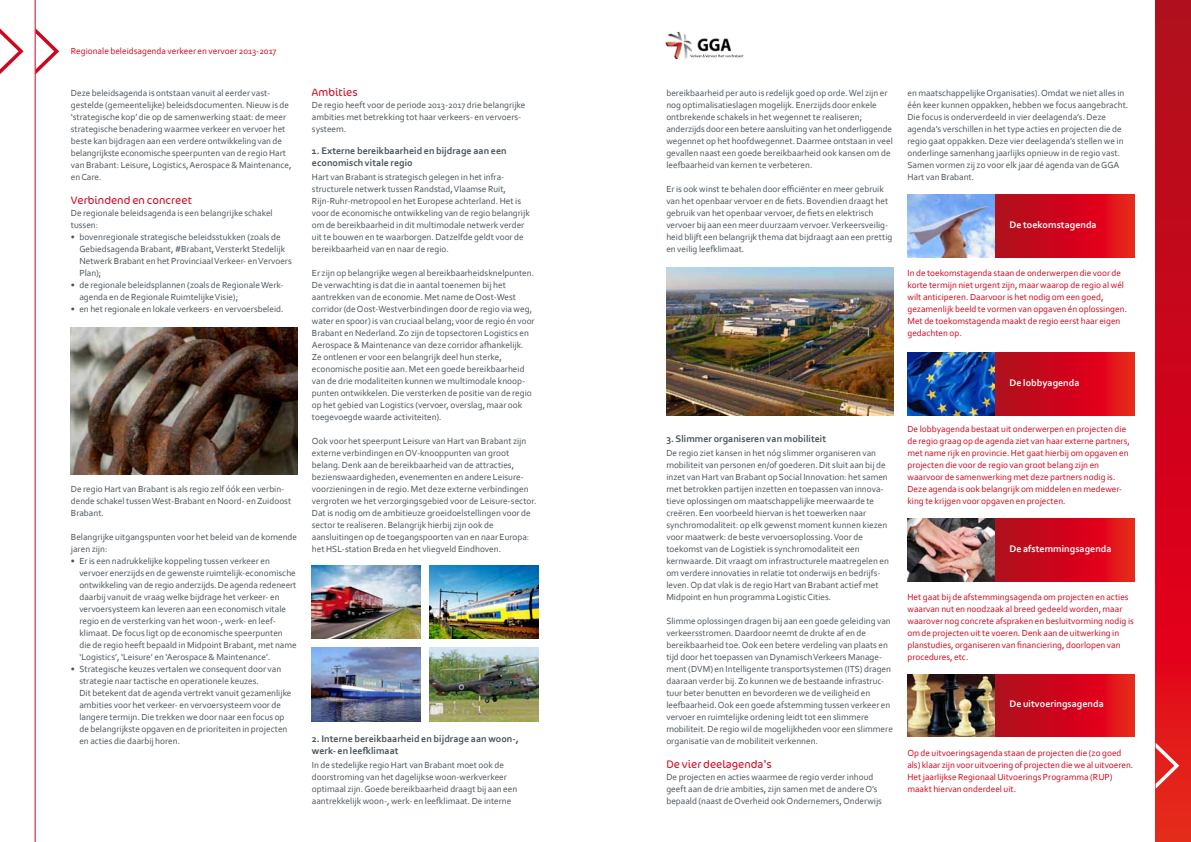
<style>
.page{position:relative;width:1191px;height:842px;background:#fff}
.page>*{position:absolute;margin:0;border:0;box-sizing:border-box;transform-origin:0 0}
.t1{font:300 11px "Cocon";color:#cd071e}
.t2{font:700 10px/12px "Corbel";color:#485258}
.t3{font:700 10px "Corbel";color:#fff}
.t4{font:9.2px/12px "Corbel";color:#485258}
.t5{font:9.2px/12px "Corbel";color:#cd071e}
</style>
<div class="page">
<img style="left:665px;top:32px;width:66px;height:27px">
<svg style="left:690px;top:55px;width:53px;height:2px"></svg>
<img style="left:71px;top:327px;width:227px;height:148px">
<img style="left:312px;top:565px;width:109px;height:74px">
<img style="left:312px;top:648px;width:109px;height:73px">
<img style="left:430px;top:565px;width:109px;height:74px">
<img style="left:430px;top:648px;width:109px;height:73px">
<hr style="left:35px;top:0;width:1px;height:842px;background:#cd071e">
<svg style="left:0;top:28px;width:24px;height:46px"></svg>
<svg style="left:36px;top:29px;width:23px;height:45px"></svg>
<svg style="left:1155px;top:0;width:36px;height:842px;background:#ce091b"></svg>
<svg style="left:1155px;top:743px;width:24px;height:46px"></svg>
<img style="left:907px;top:195px;width:88px;height:62px">
<svg style="left:995px;top:195px;width:139px;height:62px;background:#ce0a1b"></svg>
<img style="left:907px;top:353px;width:88px;height:62px">
<svg style="left:995px;top:353px;width:139px;height:62px;background:#ce0a1b"></svg>
<img style="left:907px;top:519px;width:88px;height:62px">
<svg style="left:995px;top:519px;width:139px;height:62px;background:#ce0a1b"></svg>
<img style="left:907px;top:674px;width:88px;height:63px">
<svg style="left:995px;top:674px;width:139px;height:63px;background:#ce0a1b"></svg>
<img style="left:666px;top:268px;width:227px;height:147px">
<p class="t5" style="left:71px;top:45px;width:207px">Regionale beleidsagenda verkeer en vervoer 2013-2017</p>
<p class="t4" style="left:71px;top:87px;width:222px">Deze beleidsagenda is ontstaan vanuit al eerder vast&shy;gestelde (gemeentelijke) beleidsdocumenten. Nieuw is de ‘strategische kop’ die op de samenwerking staat: de meer strategische benadering waarmee verkeer en vervoer het beste kan bijdragen aan een verdere ontwikkeling van de belangrijkste economische speerpunten van de regio Hart van Brabant: Leisure, Logistics, Aerospace &amp; Maintenance, en Care.</p>
<p class="t1" style="left:71px;top:194px;width:122px">Verbindend en concreet</p>
<p class="t4" style="left:71px;top:207px;width:203px">De regionale beleidsagenda is een belangrijke schakel tussen:</p>
<p class="t4" style="left:79px;top:231px;width:214px;text-indent:-9px">• bovenregionale strategische beleidsstukken (zoals de Gebiedsagenda Brabant, #Brabant, Versterkt Stedelijk Netwerk Brabant en het Provinciaal Verkeer- en Vervoers Plan);</p>
<p class="t4" style="left:79px;top:279px;width:206px;text-indent:-8px">• de regionale beleidsplannen (zoals de RegionaleWerk&shy;agenda en de Regionale Ruimtelijke Visie);</p>
<p class="t4" style="left:71px;top:303px;width:214px">• en het regionale en lokale verkeers- en vervoersbeleid.</p>
<p class="t4" style="left:71px;top:483px;width:222px">De regio Hart van Brabant is als regio zelf óók een verbin&shy;dende schakel tussen West-Brabant en Noord- en Zuidoost<br>Brabant.</p>
<p class="t4" style="left:71px;top:531px;width:228px">Belangrijke uitgangspunten voor het beleid van de komende jaren zijn:</p>
<p class="t4" style="left:79px;top:555px;width:219px;text-indent:-9px">• Er is een nadrukkelijke koppeling tussen verkeer en vervoer enerzijds en de gewenste ruimtelijk-economische ontwikkeling van de regio anderzijds. De agenda redeneert daarbij vanuit de vraag welke bijdrage het verkeer- en vervoersysteem kan leveren aan een economisch vitale regio en de versterking van het woon-, werk- en leef&shy;klimaat. De focus ligt op de economische speerpunten die de regio heeft bepaald in Midpoint Brabant, met name ‘Logistics’, ‘Leisure’ en ‘Aerospace &amp; Maintenance’.</p>
<p class="t4" style="left:79px;top:663px;width:214px;text-indent:-9px">• Strategische keuzes vertalen we consequent door van strategie naar tactische en operationele keuzes.<br>Dit betekent dat de agenda vertrekt vanuit gezamenlijke ambities voor het verkeer- en vervoersysteem voor de langere termijn. Die trekken we door naar een focus op de belangrijkste opgaven en de prioriteiten in projecten en acties die daarbij horen.</p>
<p class="t1" style="left:312px;top:86px;width:47px">Ambities</p>
<p class="t4" style="left:312px;top:99px;width:215px">De regio heeft voor de periode 2013-2017 drie belangrijke ambities met betrekking tot haar verkeers- en vervoers&shy;systeem.</p>
<p class="t2" style="left:312px;top:144px;width:196px">1. Externe bereikbaarheid en bijdrage aan een economisch vitale regio</p>
<p class="t4" style="left:312px;top:171px;width:219px">Hart van Brabant is strategisch gelegen in het infra&shy;structurele netwerk tussen Randstad, Vlaamse Ruit, Rijn-Ruhr-metropool en het Europese achterland. Het is voor de economische ontwikkeling van de regio belangrijk om de bereikbaarheid in dit multimodale netwerk verder uit te bouwen en te waarborgen. Datzelfde geldt voor de bereikbaarheid van en naar de regio.</p>
<p class="t4" style="left:312px;top:267px;width:224px">Er zijn op belangrijke wegen al bereikbaarheidsknelpunten.<br>De verwachting is dat die in aantal toenemen bij het aantrekken van de economie. Met name de Oost-West corridor (de Oost-Westverbindingen door de regio via weg, water en spoor) is van cruciaal belang; voor de regio én voor Brabant en Nederland. Zo zijn de topsectoren Logistics en Aerospace &amp; Maintenance van deze corridor afhankelijk.<br>Ze ontlenen er voor een belangrijk deel hun sterke, economische positie aan. Met een goede bereikbaarheid van de drie modaliteiten kunnen we multimodale knoop&shy;punten ontwikkelen. Die versterken de positie van de regio op het gebied van Logistics (vervoer, overslag, maar ook toegevoegde waarde activiteiten).</p>
<p class="t4" style="left:312px;top:435px;width:226px">Ook voor het speerpunt Leisure van Hart van Brabant zijn externe verbindingen en OV-knooppunten van groot belang. Denk aan de bereikbaarheid van de attracties, bezienswaardigheden, evenementen en andere Leisure&shy;voorzieningen in de regio. Met deze externe verbindingen vergroten we het verzorgingsgebied voor de Leisure-sector.<br>Dat is nodig om de ambitieuze groeidoelstellingen voor de sector te realiseren. Belangrijk hierbij zijn ook de aansluitingen op de toegangspoorten van en naar Europa: het HSL-station Breda en het vliegveld Eindhoven.</p>
<p class="t2" style="left:312px;top:732px;width:208px">2. Interne bereikbaarheid en bijdrage aan woon-, werk- en leefklimaat</p>
<p class="t4" style="left:312px;top:759px;width:207px">In de stedelijke regio Hart van Brabant moet ook de doorstroming van het dagelijkse woon-werkverkeer optimaal zijn. Goede bereikbaarheid draagt bij aan een aantrekkelijk woon-, werk- en leefklimaat. De interne</p>
<p class="t4" style="left:666px;top:87px;width:228px">bereikbaarheid per auto is redelijk goed op orde. Wel zijn er nog optimalisatieslagen mogelijk. Enerzijds door enkele ontbrekende schakels in het wegennet te realiseren; anderzijds door een betere aansluiting van het onderliggende wegennet op het hoofdwegennet. Daarmee ontstaan in veel gevallen naast een goede bereikbaarheid ook kansen om de leefbaarheid van kernen te verbeteren.</p>
<p class="t4" style="left:666px;top:183px;width:227px">Er is ook winst te behalen door efficiënter en meer gebruik van het openbaar vervoer en de fiets. Bovendien draagt het gebruik van het openbaar vervoer, de fiets en elektrisch vervoer bij aan een meer duurzaam vervoer. Verkeersveilig&shy;heid blijft een belangrijk thema dat bijdraagt aan een prettig en veilig leefklimaat.</p>
<p class="t4" style="left:907px;top:87px;width:222px">en maatschappelijke Organisaties). Omdat we niet alles in één keer kunnen oppakken, hebben we focus aangebracht.<br>Die focus is onderverdeeld in vier deelagenda’s. Deze agenda’s verschillen in het type acties en projecten die de regio gaat oppakken. Deze vier deelagenda’s stellen we in onderlinge samenhang jaarlijks opnieuw in de regio vast.<br>Samen vormen zij zo voor elk jaar dé agenda van de GGA Hart van Brabant.</p>
<p class="t3" style="left:1009px;top:218px;width:89px">De toekomstagenda</p>
<p class="t5" style="left:907px;top:267px;width:221px">In de toekomstagenda staan de onderwerpen die voor de korte termijn niet urgent zijn, maar waarop de regio al wél wilt anticiperen. Daarvoor is het nodig om een goed, gezamenlijk beeld te vormen van opgaven én oplossingen.<br>Met de toekomstagenda maakt de regio eerst haar eigen gedachten op.</p>
<p class="t2" style="left:666px;top:432px;width:161px">3. Slimmer organiseren van mobiliteit</p>
<p class="t4" style="left:666px;top:447px;width:224px">De regio ziet kansen in het nóg slimmer organiseren van mobiliteit van personen en/of goederen. Dit sluit aan bij de inzet van Hart van Brabant op Social Innovation: het samen met betrokken partijen inzetten en toepassen van innova&shy;tieve oplossingen om maatschappelijke meerwaarde te creëren. Een voorbeeld hiervan is het toewerken naar synchromodaliteit: op elk gewenst moment kunnen kiezen voor maatwerk: de beste vervoersoplossing. Voor de toekomst van de Logistiek is synchromodaliteit een kernwaarde. Dit vraagt om infrastructurele maatregelen en om verdere innovaties in relatie tot onderwijs en bedrijfs&shy;leven. Op dat vlak is de regio Hart van Brabant actief met Midpoint en hun programma Logistic Cities.</p>
<p class="t4" style="left:666px;top:615px;width:228px">Slimme oplossingen dragen bij aan een goede geleiding van verkeersstromen. Daardoor neemt de drukte af en de bereikbaarheid toe. Ook een betere verdeling van plaats en tijd door het toepassen van Dynamisch Verkeers Manage&shy;ment (DVM) en Intelligente transportsystemen (ITS) dragen daaraan verder bij. Zo kunnen we de bestaande infrastruc&shy;tuur beter benutten en bevorderen we de veiligheid en leefbaarheid.Ook een goede afstemming tussen verkeer en vervoer en ruimtelijke ordening leidt tot een slimmere mobiliteit. De regio wil de mogelijkheden voor een slimmere organisatie van de mobiliteit verkennen.</p>
<p class="t1" style="left:666px;top:758px;width:107px">De vier deelagenda’s</p>
<p class="t4" style="left:666px;top:771px;width:217px">De projecten en acties waarmee de regio verder inhoud geeft aan de drie ambities, zijn samen met de andere O’s bepaald (naast de Overheid ook Ondernemers, Onderwijs</p>
<p class="t3" style="left:1009px;top:376px;width:72px">De lobbyagenda</p>
<p class="t5" style="left:907px;top:423px;width:224px">De lobbyagenda bestaat uit onderwerpen en projecten die de regio graag op de agenda ziet van haar externe partners, met name rijk en provincie. Het gaat hierbij om opgaven en projecten die voor de regio van groot belang zijn en waarvoor de samenwerking met deze partners nodig is.<br>Deze agenda is ook belangrijk om middelen en medewer&shy;king te krijgen voor opgaven en projecten.</p>
<p class="t3" style="left:1009px;top:542px;width:104px">De afstemmingsagenda</p>
<p class="t5" style="left:907px;top:591px;width:228px">Het gaat bij de afstemmingsagenda om projecten en acties waarvan nut en noodzaak al breed gedeeld worden, maar waarover nog concrete afspraken en besluitvorming nodig is om de projecten uit te voeren. Denk aan de uitwerking in planstudies, organiseren van financiering, doorlopen van procedures, etc.</p>
<p class="t3" style="left:1009px;top:698px;width:96px">De uitvoeringsagenda</p>
<p class="t5" style="left:907px;top:747px;width:227px">Op de uitvoeringsagenda staan de projecten die (zo goed als) klaar zijn voor uitvoering of projecten die we al uitvoeren.<br>Het jaarlijkse Regionaal Uitvoerings Programma (RUP) maakt hiervan onderdeel uit.</p>
</div>
